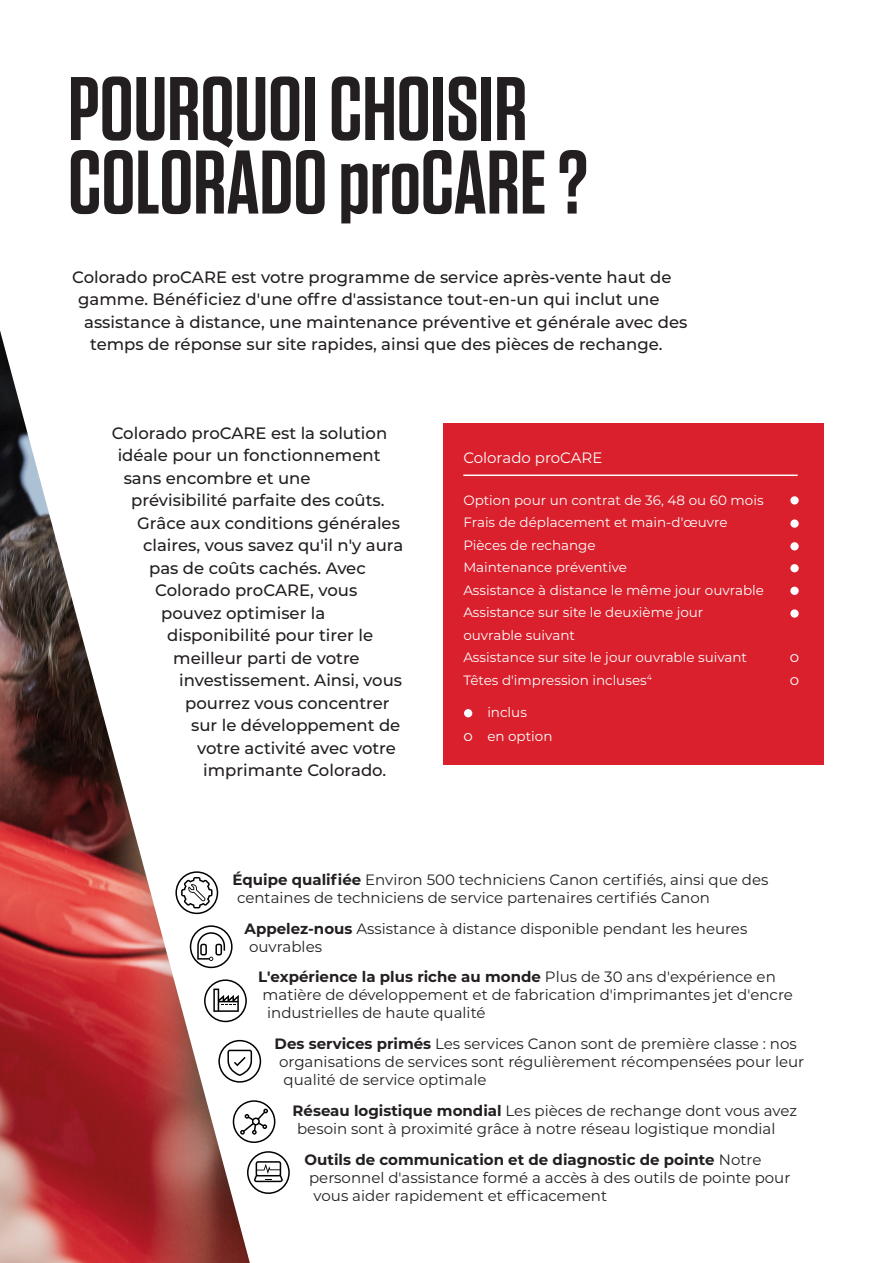
<style>
.page{position:relative;width:893px;height:1263px;background:#fff}
.page>*{position:absolute;margin:0;border:0;box-sizing:border-box;transform-origin:0 0}
.t1{font:600 90px/73.5px "Tungsten";color:#231f20}
.standfirst{font:500 16.5px "Montserrat";color:#231f20}
.t2{font:15px/18px "Montserrat";color:#231f20}
.t3{font:700 15px "Montserrat";color:#231f20}
.t4{font:15px "Montserrat";color:#fff}
.t5{font:13.5px/22.5px "Montserrat";color:#fff}
.s1{font-size:15px}
.s2{font-weight:700}
.s3{font-weight:400}
</style>
<div class="page">
<svg style="left:250px;top:1042px;width:11px;height:38px"></svg>
<svg style="left:250px;top:1151px;width:40px;height:43px"></svg>
<svg style="left:250px;top:1100px;width:25px;height:43px"></svg>
<div style="left:443px;top:423px;width:381px;height:341px;background:#da202d"></div>
<hr style="left:463px;top:474px;width:335px;height:2px;background:#fff">
<div style="left:790px;top:609px;width:9px;height:9px;background:#fff;border-radius:50%"></div>
<div style="left:790px;top:587px;width:9px;height:8px;background:#fff;border-radius:50%"></div>
<div style="left:790px;top:564px;width:9px;height:8px;background:#fff;border-radius:50%"></div>
<div style="left:790px;top:542px;width:9px;height:8px;background:#fff;border-radius:50%"></div>
<div style="left:790px;top:519px;width:9px;height:9px;background:#fff;border-radius:50%"></div>
<div style="left:790px;top:496px;width:9px;height:8px;background:#fff;border-radius:50%"></div>
<div style="left:464px;top:709px;width:8px;height:8px;background:#fff;border-radius:50%"></div>
<img style="left:0;top:330px;width:250px;height:933px">
<p class="t1" style="left:68px;top:74px;width:521px">POURQUOI CHOISIR<br>COLORADO proCARE ?</p>
<p class="standfirst" style="left:72px;top:265px;width:601px">Colorado proCARE est votre programme de service après-vente haut de</p>
<p class="standfirst" style="left:78px;top:288px;width:583px">gamme. Bénéficiez d'une offre d'assistance tout-en-un qui inclut une</p>
<p class="standfirst" style="left:84px;top:310px;width:605px">assistance à distance, une maintenance préventive et générale avec des</p>
<p class="standfirst" style="left:90px;top:333px;width:574px">temps de réponse sur site rapides, ainsi que des pièces de rechange.</p>
<p class="standfirst" style="left:112px;top:421px;width:277px">Colorado proCARE est la solution</p>
<p class="standfirst" style="left:118px;top:444px;width:264px">idéale pour un fonctionnement</p>
<p class="standfirst" style="left:124px;top:466px;width:188px">sans encombre et une</p>
<p class="standfirst" style="left:131px;top:489px;width:255px">prévisibilité parfaite des coûts.</p>
<p class="standfirst" style="left:137px;top:511px;width:264px">Grâce aux conditions générales</p>
<p class="standfirst" style="left:143px;top:534px;width:262px">claires, vous savez qu'il n'y aura</p>
<p class="standfirst" style="left:149px;top:556px;width:218px">pas de coûts cachés. Avec</p>
<p class="standfirst" style="left:155px;top:579px;width:204px">Colorado proCARE, vous</p>
<p class="standfirst" style="left:161px;top:601px;width:166px">pouvez optimiser la</p>
<p class="standfirst" style="left:167px;top:624px;width:207px">disponibilité pour tirer le</p>
<p class="standfirst" style="left:173px;top:646px;width:188px">meilleur parti de votre</p>
<p class="standfirst" style="left:179px;top:669px;width:224px">investissement. Ainsi, vous</p>
<p class="standfirst" style="left:185px;top:691px;width:206px">pourrez vous concentrer</p>
<p class="standfirst" style="left:191px;top:714px;width:211px">sur le développement de</p>
<p class="standfirst" style="left:197px;top:736px;width:200px">votre activité avec votre</p>
<p class="standfirst" style="left:203px;top:759px;width:185px">imprimante Colorado.</p>
<p class="t4" style="left:463px;top:447px;width:141px">Colorado proCARE</p>
<p class="t5" style="left:463px;top:488px;width:302px">Option pour un contrat de 36, 48 ou 60 mois</p>
<p class="t5" style="left:463px;top:511px;width:266px">Frais de déplacement et main-d'œuvre</p>
<p class="t5" style="left:463px;top:533px;width:134px">Pièces de rechange</p>
<p class="t5" style="left:463px;top:556px;width:165px">Maintenance préventive</p>
<p class="t5" style="left:463px;top:578px;width:302px">Assistance à distance le même jour ouvrable</p>
<p class="t5" style="left:463px;top:601px;width:242px">Assistance sur site le deuxième jour ouvrable suivant</p>
<p class="t5" style="left:463px;top:646px;width:285px">Assistance sur site le jour ouvrable suivant</p>
<p class="t4" style="left:790px;top:647px;width:11px">o</p>
<p class="t5" style="left:463px;top:668px;width:190px">Têtes d'impression incluses<sup>4</sup></p>
<p class="t4" style="left:790px;top:669px;width:11px">o</p>
<p class="t5" style="left:487px;top:701px;width:41px">inclus</p>
<p class="t5" style="left:463px;top:725px;width:91px"><span class="s1">o</span> en option</p>
<p class="t2" style="left:237px;top:870px;width:533px;text-indent:-4px"><span class="s2">Équipe qualifiée</span> Environ 500 techniciens Canon certifiés, ainsi que des centaines de techniciens de service partenaires certifiés Canon</p>
<p class="t2" style="left:249px;top:919px;width:500px;text-indent:-4px"><span class="s2">Appelez-nous</span> Assistance à distance disponible pendant les heures ouvrables</p>
<p class="t3" style="left:258px;top:966px;width:519px">L'expérience la plus riche au monde <span class="s3">Plus de 30 ans d'expérience en</span></p>
<p class="t2" style="left:263px;top:985px;width:532px">matière de développement et de fabrication d'imprimantes jet d'encre</p>
<p class="t2" style="left:267px;top:1003px;width:220px">industrielles de haute qualité</p>
<p class="t2" style="left:275px;top:1034px;width:524px"><span class="s2">Des services primés</span> Les services Canon sont de première classe : nos</p>
<p class="t2" style="left:279px;top:1052px;width:527px">organisations de services sont régulièrement récompensées pour leur</p>
<p class="t2" style="left:284px;top:1070px;width:204px">qualité de service optimale</p>
<p class="t2" style="left:297px;top:1101px;width:501px;text-indent:-4px"><span class="s2">Réseau logistique mondial</span> Les pièces de rechange dont vous avez besoin sont à proximité grâce à notre réseau logistique mondial</p>
<p class="t3" style="left:305px;top:1148px;width:458px">Outils de communication et de diagnostic de pointe <span class="s3">Notre</span></p>
<p class="t2" style="left:309px;top:1168px;width:483px">personnel d'assistance formé a accès à des outils de pointe pour</p>
<p class="t2" style="left:314px;top:1186px;width:295px">vous aider rapidement et efficacement</p>
</div>
